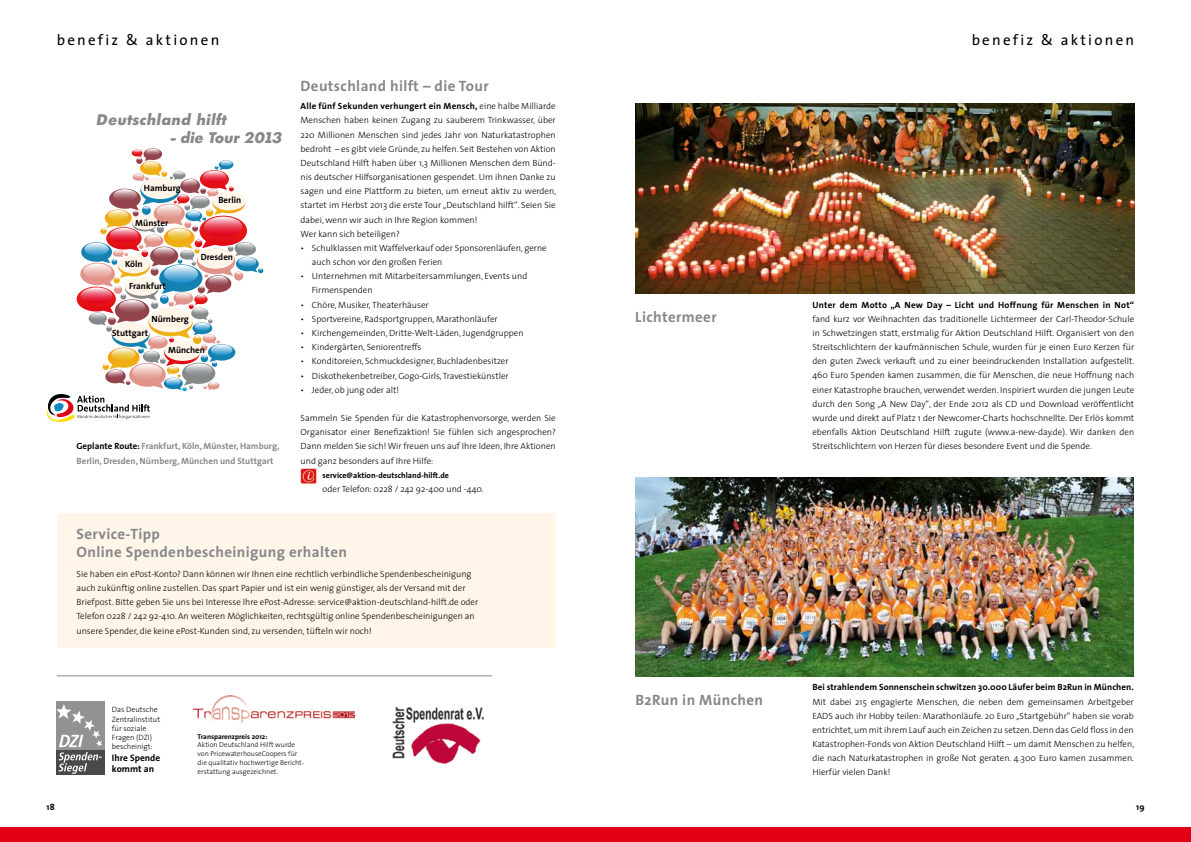
<style>
.page{position:relative;width:1191px;height:842px;background:#fff}
.page>*{position:absolute;margin:0;border:0;box-sizing:border-box;transform-origin:0 0}
.t1{font:700 15px/18px "The Sans";letter-spacing:.025em;color:#868889}
.t2{font:15px "The Sans";letter-spacing:.15em;color:#000}
.t3{font:800 15px "Ilimerick";letter-spacing:.05em;color:#868889}
.t4{font:800 15px "Ilimerick";letter-spacing:.025em;color:#868889}
.t5{font:700 9.4px/11.3px "The Sans";color:#000}
.t6{font:300 9px/14.2px "The Sans";color:#000}
.t7{font:700 9px "The Sans";letter-spacing:.01em;color:#000}
.t8{font:700 9px/14.2px "The Sans";color:#868889}
.t9{font:700 8px "The Sans";color:#000}
.t10{font:300 7.7px/9.2px "The Sans";color:#000}
.t11{font:300 7.1px/8.9px "The Sans";color:#000}
.t12{font:700 7.1px "The Sans";color:#000}
.s1{font-weight:700}
.s2{color:#000}
</style>
<div class="page">
<div style="left:0;top:828px;width:595px;height:14px;background:#e20015"></div>
<div style="left:595px;top:828px;width:596px;height:14px;background:#e20015"></div>
<img style="left:193px;top:696px;width:162px;height:27px">
<div style="left:57px;top:701px;width:48px;height:49px;background:#919294"></div>
<div style="left:57px;top:751px;width:48px;height:24px;background:#494949"></div>
<svg style="left:57px;top:704px;width:45px;height:70px"></svg>
<hr style="left:57px;top:675px;width:435px;height:1px;background:#868889">
<svg style="left:47px;top:148px;width:216px;height:274px"></svg>
<img style="left:301px;top:468px;width:15px;height:16px">
<div style="left:57px;top:513px;width:498px;height:135px;background:#fff5e9"></div>
<img style="left:635px;top:103px;width:499px;height:190px">
<img style="left:393px;top:707px;width:91px;height:57px">
<img style="left:635px;top:478px;width:498px;height:198px">
<h1 class="t2" style="left:57px;top:28px;width:164px">benefiz &amp; aktionen</h1>
<h1 class="t2" style="left:971px;top:28px;width:164px">benefiz &amp; aktionen</h1>
<h1 class="t1" style="left:300px;top:76px;width:190px">Deutschland hilft – die Tour</h1>
<p class="t6" style="left:300px;top:99px;width:257px"><span class="s1">Alle fünf Sekunden verhungert ein Mensch,</span> eine halbe Milliarde Menschen haben keinen Zugang zu sauberem Trinkwasser, über 220 Millionen Menschen sind jedes Jahr von Naturkatastrophen bedroht – es gibt viele Gründe, zu helfen. Seit Bestehen von Aktion Deutschland Hilft haben über 1,3 Millionen Menschen dem Bünd&shy;nis deutscher Hilfsorganisationen gespendet. Um ihnen Danke zu sagen und eine Plattform zu bieten, um erneut aktiv zu werden, startet im Herbst 2013 die erste Tour „Deutschland hilft“. Seien Sie dabei, wenn wir auch in Ihre Region kommen!<br>Wer kann sich beteiligen?</p>
<p class="t6" style="left:312px;top:240px;width:236px;text-indent:-11px">• Schulklassen mit Waffelverkauf oder Sponsorenläufen, gerne auch schon vor den großen Ferien</p>
<p class="t6" style="left:312px;top:269px;width:217px;text-indent:-11px">• Unternehmen mit Mitarbeitersammlungen, Events und<br>Firmenspenden</p>
<p class="t6" style="left:300px;top:297px;width:130px">• Chöre, Musiker, Theaterhäuser</p>
<p class="t6" style="left:300px;top:311px;width:199px">• Sportvereine, Radsportgruppen, Marathonläufer</p>
<p class="t6" style="left:300px;top:326px;width:224px">• Kirchengemeinden, Dritte-Welt-Läden, Jugendgruppen</p>
<p class="t6" style="left:300px;top:340px;width:122px">• Kindergärten, Seniorentreffs</p>
<p class="t6" style="left:300px;top:354px;width:209px">• Konditoreien, Schmuckdesigner, Buchladenbesitzer</p>
<p class="t6" style="left:300px;top:368px;width:210px">• Diskothekenbetreiber, Gogo-Girls, Travestiekünstler</p>
<p class="t6" style="left:300px;top:382px;width:100px">• Jeder, ob jung oder alt!</p>
<p class="t6" style="left:300px;top:411px;width:257px;text-align:justify">Sammeln Sie Spenden für die Katastrophenvorsorge, werden Sie Organisator einer Benefizaktion! Sie fühlen sich angesprochen?<br>Dann melden Sie sich! Wir freuen uns auf Ihre Ideen, Ihre Aktionen und ganz besonders auf Ihre Hilfe:</p>
<p class="t9" style="left:322px;top:468px;width:128px">service@aktion-deutschland-hilft.de</p>
<p class="t6" style="left:322px;top:481px;width:162px">oder Telefon: 0228 / 242 92-400 und -440.</p>
<h1 class="t3" style="left:96px;top:111px;width:131px">Deutschland hilft</h1>
<h1 class="t4" style="left:170px;top:129px;width:113px">- die Tour 2013</h1>
<p class="t7" style="left:144px;top:180px;width:38px">Hamburg</p>
<p class="t7" style="left:218px;top:192px;width:24px">Berlin</p>
<p class="t7" style="left:135px;top:215px;width:35px">Münster</p>
<p class="t7" style="left:201px;top:249px;width:34px">Dresden</p>
<p class="t7" style="left:125px;top:256px;width:19px">Köln</p>
<p class="t7" style="left:129px;top:279px;width:38px">Frankfurt</p>
<p class="t7" style="left:812px;top:297px;width:323px">Unter dem Motto „A New Day – Licht und Hoffnung für Menschen in Not“</p>
<p class="t6" style="left:812px;top:311px;width:324px;text-align:justify">fand kurz vor Weihnachten das traditionelle Lichtermeer der Carl-Theodor-Schule in Schwetzingen statt, erstmalig für Aktion Deutschland Hilft. Organisiert von den Streitschlichtern der kaufmännischen Schule, wurden für je einen Euro Kerzen für den guten Zweck verkauft und zu einer beeindruckenden Installation aufgestellt.<br>460 Euro Spenden kamen zusammen, die für Menschen, die neue Hoffnung nach einer Katastrophe brauchen, verwendet werden. Inspiriert wurden die jungen Leute durch den Song „A New Day“, der Ende 2012 als CD und Download veröffentlicht wurde und direkt auf Platz 1 der Newcomer-Charts hochschnellte. Der Erlös kommt ebenfalls Aktion Deutschland Hilft zugute (www.a-new-day.de). Wir danken den Streitschlichtern von Herzen für dieses besondere Event und die Spende.</p>
<h1 class="t1" style="left:635px;top:307px;width:83px">Lichtermeer</h1>
<p class="t7" style="left:151px;top:311px;width:39px">Nürnberg</p>
<p class="t7" style="left:168px;top:342px;width:38px">München</p>
<p class="t7" style="left:112px;top:325px;width:38px">Stuttgart</p>
<p class="t8" style="left:77px;top:439px;width:204px"><span class="s2">Geplante Route:</span> Frankfurt, Köln, Münster, Hamburg,<br>Berlin, Dresden, Nürnberg, München und Stuttgart</p>
<h1 class="t1" style="left:77px;top:525px;width:272px">Service-Tipp<br>Online Spendenbescheinigung erhalten</h1>
<p class="t6" style="left:77px;top:566px;width:403px">Sie haben ein ePost-Konto? Dann können wir Ihnen eine rechtlich verbindliche Spendenbescheinigung auch zukünftig online zustellen. Das spart Papier und ist ein wenig günstiger, als der Versand mit der Briefpost. Bitte geben Sie uns bei Interesse Ihre ePost-Adresse: service@aktion-deutschland-hilft.de oder Telefon 0228 / 242 92-410. An weiteren Möglichkeiten, rechtsgültig online Spendenbescheinigungen an unsere Spender, die keine ePost-Kunden sind, zu versenden, tüfteln wir noch!</p>
<p class="t10" style="left:112px;top:705px;width:50px">Das Deutsche<br>Zentralinstitut für soziale<br>Fragen (DZI) bescheinigt:</p>
<p class="t5" style="left:112px;top:751px;width:50px">Ihre Spende kommt an</p>
<p class="t12" style="left:198px;top:730px;width:71px">Transparenzpreis 2012:</p>
<p class="t11" style="left:198px;top:740px;width:108px">Aktion Deutschland Hilft wurde von PricewaterhouseCoopers für die qualitativ hochwertige Bericht&shy;erstattung ausgezeichnet.</p>
<h1 class="t1" style="left:635px;top:690px;width:129px">B2Run in München</h1>
<p class="t7" style="left:812px;top:680px;width:323px">Bei strahlendem Sonnenschein schwitzen 30.000 Läufer beim B2Run in München.</p>
<p class="t6" style="left:812px;top:694px;width:323px;text-align:justify">Mit dabei 215 engagierte Menschen, die neben dem gemeinsamen Arbeitgeber EADS auch ihr Hobby teilen: Marathonläufe. 20 Euro „Startgebühr“ haben sie vorab entrichtet, um mit ihrem Lauf auch ein Zeichen zu setzen. Denn das Geld floss in den Katastrophen-Fonds von Aktion Deutschland Hilft – um damit Menschen zu helfen, die nach Naturkatastrophen in große Not geraten. 4.300 Euro kamen zusammen.<br>Hierfür vielen Dank!</p>
<p class="t7" style="left:46px;top:800px;width:10px">18</p>
<p class="t7" style="left:1136px;top:800px;width:10px">19</p>
</div>
